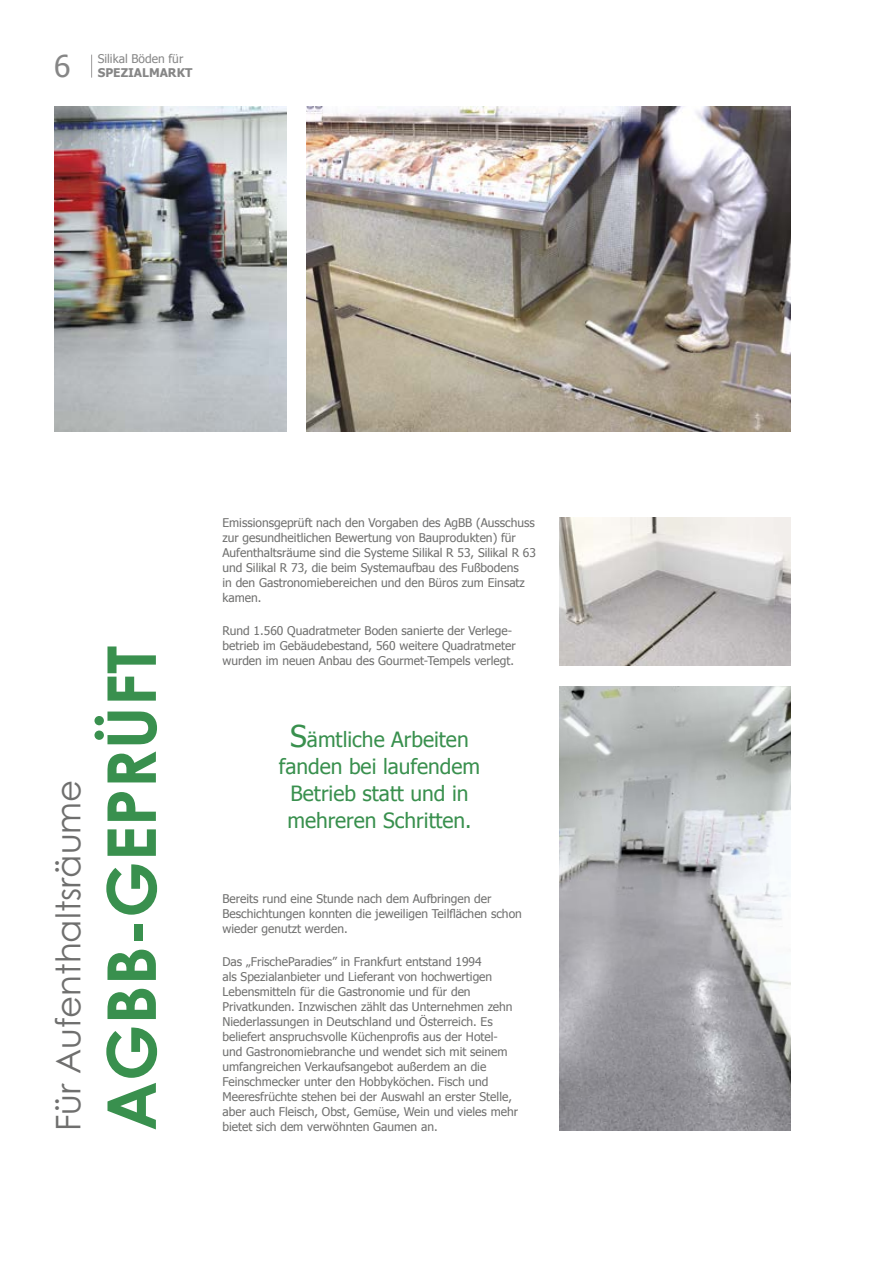
<style>
.page{position:relative;width:893px;height:1263px;background:#fff}
.page>*{position:absolute;margin:0;border:0;box-sizing:border-box;transform-origin:0 0}
.t1{font:700 67.35px "Century Gothic";color:#39904e}
.t2{font:34.05px "Century Gothic";color:#6f6f6e}
.t3{font:30px "Tahoma";color:#868686}
.t4{font:21px/27px "Tahoma";color:#39904e;text-align:center}
.t5{font:12px/15px "Tahoma";color:#6f6f6e}
.t6{font:12px "Tahoma";color:#868686}
.t7{font:700 12px "Tahoma";color:#868686}
.s1{font-size:30px}
</style>
<div class="page">
<svg style="left:91px;top:55px;width:1px;height:23px"></svg>
<img style="left:559px;top:686px;width:232px;height:445px">
<img style="left:307px;top:106px;width:484px;height:325px">
<img style="left:55px;top:106px;width:231px;height:325px">
<img style="left:559px;top:518px;width:232px;height:147px">
<h3 class="t3" style="left:54px;top:46px;width:18px">6</h3>
<p class="t6" style="left:98px;top:51px;width:87px">Silikal Böden für</p>
<p class="t7" style="left:98px;top:64px;width:96px">SPEZIALMARKT</p>
<h2 class="t2" style="left:48px;top:1131px;width:353px;rotate:-90deg">Für Aufenthaltsräume</h2>
<h1 class="t1" style="left:89px;top:1131px;width:487px;rotate:-90deg">AGBB-GEPRÜFT</h1>
<p class="t5" style="left:222px;top:515px;width:315px">Emissionsgeprüft nach den Vorgaben des AgBB (Ausschuss zur gesundheitlichen Bewertung von Bauprodukten) für Aufenthaltsräume sind die Systeme Silikal R 53, Silikal R 63 und Silikal R 73, die beim Systemaufbau des Fußbodens<br>in den Gastronomiebereichen und den Büros zum Einsatz kamen.</p>
<p class="t5" style="left:222px;top:623px;width:295px">Rund 1.560 Quadratmeter Boden sanierte der Verlege&shy;betrieb im Gebäudebestand, 560 weitere Quadratmeter wurden im neuen Anbau des Gourmet-Tempels verlegt.</p>
<h3 class="t4" style="left:279px;top:725px;width:203px"><span class="s1">S</span>ämtliche Arbeiten fanden bei laufendem<br>Betrieb statt und in mehreren Schritten.</h3>
<p class="t5" style="left:222px;top:890px;width:301px">Bereits rund eine Stunde nach dem Aufbringen der<br>Beschichtungen konnten die jeweiligen Teilflächen schon wieder genutzt werden.</p>
<p class="t5" style="left:222px;top:953px;width:297px">Das „FrischeParadies” in Frankfurt entstand 1994<br>als Spezialanbieter und Lieferant von hochwertigen Lebensmitteln für die Gastronomie und für den Privatkunden. Inzwischen zählt das Unternehmen zehn Niederlassungen in Deutschland und Österreich. Es beliefert anspruchsvolle Küchenprofis aus der Hotel&shy;und Gastronomiebranche und wendet sich mit seinem umfangreichen Verkaufsangebot außerdem an die Feinschmecker unter den Hobbyköchen. Fisch und Meeresfrüchte stehen bei der Auswahl an erster Stelle, aber auch Fleisch, Obst, Gemüse, Wein und vieles mehr</p>
<p class="t5" style="left:222px;top:1118px;width:217px">bietet sich dem verwöhnten Gaumen an.</p>
</div>
